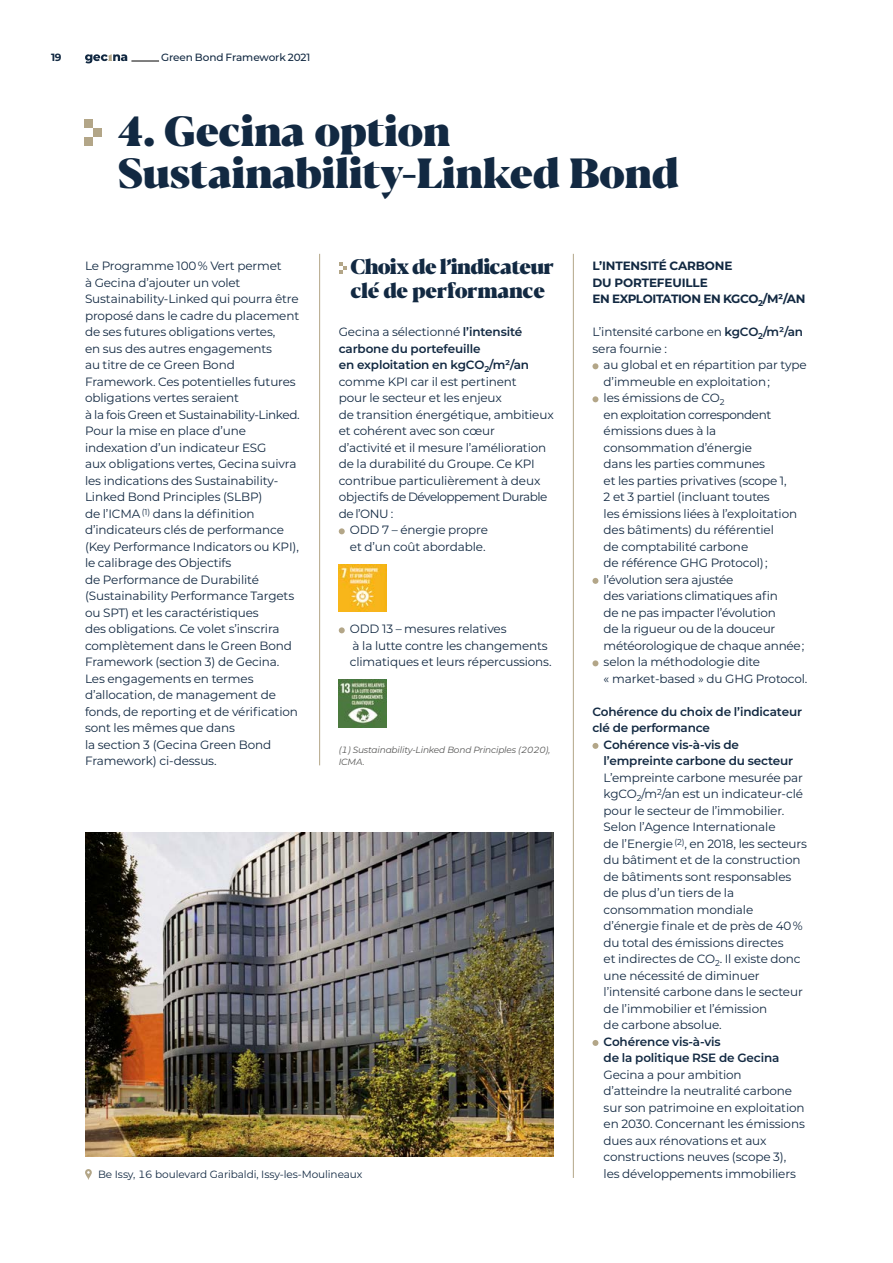
<style>
.page{position:relative;width:893px;height:1263px;background:#fff}
.page>*{position:absolute;margin:0;border:0;box-sizing:border-box;transform-origin:0 0}
.t1{font:800 42px/42px "Blacker Display";letter-spacing:-.015em;color:#122942}
.t2{font:800 21px/24px "Blacker Display";letter-spacing:-.03em;color:#122942}
.t3{font:12px/16.5px "Montserrat";letter-spacing:-.01em;color:#122942}
.t4{font:600 12px/16.5px "Montserrat";letter-spacing:-.01em;color:#122942}
.t5{font:700 12px/16.5px "Montserrat";letter-spacing:-.01em;color:#122942}
.t6{font:12px "Montserrat";letter-spacing:-.04em;color:#122942}
.t7{font:10.5px "Montserrat";letter-spacing:-.01em;color:#122942}
.t8{font:500 10.5px "Montserrat";letter-spacing:-.01em;color:#122942}
.t9{font:700 10.5px "Montserrat";color:#122942}
.t10{font:italic 9px/12px "Montserrat";letter-spacing:-.02em;color:#575756}
.s1{font-weight:600}
</style>
<div class="page">
<hr style="left:573px;top:254px;width:1px;height:924px;background:#b3a688">
<hr style="left:319px;top:254px;width:1px;height:511px;background:#b3a688">
<svg style="left:592px;top:363px;width:6px;height:6px"></svg>
<svg style="left:592px;top:396px;width:6px;height:6px"></svg>
<svg style="left:592px;top:578px;width:6px;height:6px"></svg>
<svg style="left:592px;top:660px;width:6px;height:6px"></svg>
<svg style="left:592px;top:743px;width:6px;height:6px"></svg>
<svg style="left:592px;top:1040px;width:6px;height:6px"></svg>
<div style="left:85px;top:137px;width:8px;height:9px;background:#b3a688"></div>
<div style="left:85px;top:119px;width:8px;height:9px;background:#b3a688"></div>
<div style="left:93px;top:128px;width:9px;height:9px;background:#b3a688"></div>
<img style="left:85px;top:832px;width:469px;height:325px">
<svg style="left:85px;top:1169px;width:7px;height:11px"></svg>
<svg style="left:339px;top:262px;width:8px;height:12px"></svg>
<svg style="left:339px;top:528px;width:6px;height:6px"></svg>
<img style="left:339px;top:564px;width:47px;height:48px">
<svg style="left:339px;top:627px;width:6px;height:6px"></svg>
<img style="left:339px;top:679px;width:47px;height:48px">
<svg style="left:85px;top:54px;width:74px;height:9px"></svg>
<p class="t9" style="left:51px;top:50px;width:12px">19</p>
<p class="t8" style="left:161px;top:50px;width:151px">Green Bond Framework 2021</p>
<h1 class="t1" style="left:118px;top:112px;width:562px">4. Gecina option<br>Sustainability-Linked Bond</h1>
<h2 class="t2" style="left:350px;top:255px;width:205px">Choix de l’indicateur clé de performance</h2>
<p class="t3" style="left:339px;top:323px;width:185px">Gecina a sélectionné <span class="s1">l’intensité</span></p>
<p class="t4" style="left:339px;top:340px;width:143px">carbone du portefeuille</p>
<p class="t4" style="left:339px;top:356px;width:192px">en exploitation en kgCO<sub>2</sub>/m²/an</p>
<p class="t3" style="left:339px;top:373px;width:180px">comme KPI car il est pertinent</p>
<p class="t3" style="left:339px;top:389px;width:165px">pour le secteur et les enjeux</p>
<p class="t3" style="left:339px;top:406px;width:216px">de transition énergétique, ambitieux</p>
<p class="t3" style="left:339px;top:422px;width:158px">et cohérent avec son cœur</p>
<p class="t3" style="left:339px;top:439px;width:209px">d’activité et il mesure l’amélioration</p>
<p class="t3" style="left:339px;top:455px;width:198px">de la durabilité du Groupe. Ce KPI</p>
<p class="t3" style="left:339px;top:472px;width:203px">contribue particulièrement à deux</p>
<p class="t6" style="left:339px;top:489px;width:210px">objectifs de Développement Durable</p>
<p class="t3" style="left:339px;top:505px;width:56px">de l’ONU :</p>
<p class="t3" style="left:350px;top:521px;width:139px">ODD 7 – énergie propre</p>
<p class="t3" style="left:350px;top:538px;width:137px">et d’un coût abordable.</p>
<p class="t3" style="left:85px;top:257px;width:216px">Le Programme 100 % Vert permet<br>à Gecina d’ajouter un volet<br>Sustainability-Linked qui pourra être proposé dans le cadre du placement de ses futures obligations vertes,<br>en sus des autres engagements<br>au titre de ce Green Bond<br>Framework. Ces potentielles futures obligations vertes seraient<br>à la fois Green et Sustainability-Linked.<br>Pour la mise en place d’une indexation d’un indicateur ESG<br>aux obligations vertes, Gecina suivra les indications des Sustainability-<br>Linked Bond Principles (SLBP)<br>de l’ICMA <sup>(1)</sup> dans la définition d’indicateurs clés de performance (Key Performance Indicators ou KPI), le calibrage des Objectifs<br>de Performance de Durabilité (Sustainability Performance Targets ou SPT) et les caractéristiques<br>des obligations. Ce volet s’inscrira complètement dans le Green Bond<br>Framework (section 3) de Gecina.<br>Les engagements en termes d’allocation, de management de fonds, de reporting et de vérification sont les mêmes que dans<br>la section 3 (Gecina Green Bond<br>Framework) ci-dessus.</p>
<p class="t5" style="left:592px;top:257px;width:214px">L’INTENSITÉ CARBONE<br>DU PORTEFEUILLE<br>EN EXPLOITATION EN KGCO<sub>2</sub>/M²/AN</p>
<p class="t3" style="left:592px;top:323px;width:212px">L’intensité carbone en <span class="s1">kgCO</span><sub>2</sub><span class="s1">/m²/an </span>sera fournie :</p>
<p class="t3" style="left:604px;top:356px;width:205px">au global et en répartition par type d’immeuble en exploitation ;<br>les émissions de CO<sub>2<br></sub>en exploitation correspondent émissions dues à la consommation d’énergie<br>dans les parties communes<br>et les parties privatives (scope 1,<br>2 et 3 partiel (incluant toutes<br>les émissions liées à l’exploitation des bâtiments) du référentiel<br>de comptabilité carbone<br>de référence GHG Protocol) ; l’évolution sera ajustée<br>des variations climatiques afin<br>de ne pas impacter l’évolution<br>de la rigueur ou de la douceur météorologique de chaque année ; selon la méthodologie dite<br>« market-based » du GHG Protocol.</p>
<p class="t4" style="left:592px;top:703px;width:211px">Cohérence du choix de l’indicateur</p>
<p class="t4" style="left:592px;top:719px;width:119px">clé de performance</p>
<p class="t4" style="left:604px;top:736px;width:137px">Cohérence vis-à-vis de</p>
<p class="t4" style="left:604px;top:752px;width:191px">l’empreinte carbone du secteur</p>
<p class="t3" style="left:604px;top:769px;width:205px">L’empreinte carbone mesurée par kgCO<sub>2</sub>/m<sup>2</sup>/an est un indicateur-clé pour le secteur de l’immobilier.<br>Selon l’Agence Internationale<br>de l’Energie <sup>(2)</sup>, en 2018, les secteurs du bâtiment et de la construction de bâtiments sont responsables de plus d’un tiers de la consommation mondiale d’énergie finale et de près de 40 % du total des émissions directes<br>et indirectes de CO<sub>2</sub>. Il existe donc une nécessité de diminuer l’intensité carbone dans le secteur de l’immobilier et l’émission<br>de carbone absolue.</p>
<p class="t4" style="left:604px;top:1033px;width:177px">Cohérence vis-à-vis<br>de la politique RSE de Gecina</p>
<p class="t3" style="left:604px;top:1066px;width:203px">Gecina a pour ambition d’atteindre la neutralité carbone sur son patrimoine en exploitation en 2030. Concernant les émissions dues aux rénovations et aux constructions neuves (scope 3), les développements immobiliers</p>
<p class="t3" style="left:350px;top:620px;width:203px">ODD 13 – mesures relatives<br>à la lutte contre les changements climatiques et leurs répercussions.</p>
<p class="t10" style="left:339px;top:743px;width:213px">(1) Sustainability-Linked Bond Principles (2020),<br>ICMA.</p>
<p class="t7" style="left:98px;top:1167px;width:266px">Be Issy, 16 boulevard Garibaldi, Issy-les-Moulineaux</p>
</div>
